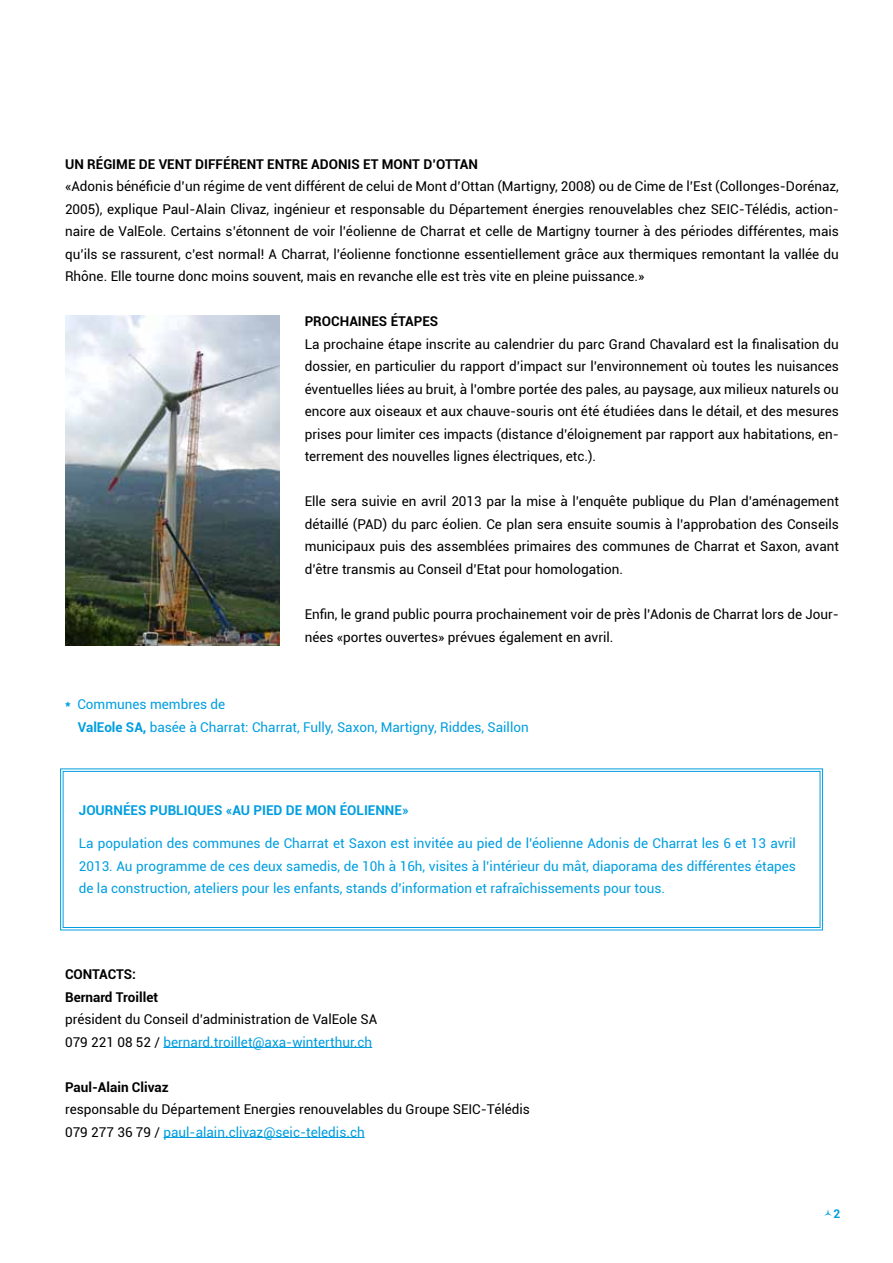
<style>
.page{position:relative;width:893px;height:1263px;background:#fff}
.page>*{position:absolute;margin:0;border:0;box-sizing:border-box;transform-origin:0 0}
.t1{font:13.5px/22.5px "Roboto";color:#000;text-align:justify}
.t2{font:13.5px/22.5px "Roboto";color:#009ee0}
.t3{font:700 13.5px/22.5px "Roboto";color:#000}
.t4{font:700 13.5px "Roboto";color:#009ee0}
.t5{font:700 12px "Roboto";color:#009ee0}
.s1{font-weight:700}
.s2{color:#009ee0}
</style>
<div class="page">
<hr style="left:163px;top:1047px;width:209px;height:1px;background:#009ee0">
<hr style="left:163px;top:1137px;width:202px;height:1px;background:#009ee0">
<img style="left:65px;top:315px;width:214px;height:330px">
<svg style="left:60px;top:768px;width:763px;height:162px"></svg>
<div style="left:63px;top:771px;width:757px;height:157px;border:1px solid #009ee0"></div>
<p class="t3" style="left:65px;top:152px;width:415px">UN RÉGIME DE VENT DIFFÉRENT ENTRE ADONIS ET MONT D’OTTAN</p>
<p class="t1" style="left:65px;top:175px;width:775px">«Adonis bénéficie d’un régime de vent différent de celui de Mont d’Ottan (Martigny, 2008) ou de Cime de l’Est (Collonges-Dorénaz, 2005), explique Paul-Alain Clivaz, ingénieur et responsable du Département énergies renouvelables chez SEIC-Télédis, action&shy;naire de ValEole. Certains s’étonnent de voir l’éolienne de Charrat et celle de Martigny tourner à des périodes différentes, mais qu’ils se rassurent, c’est normal! A Charrat, l’éolienne fonctionne essentiellement grâce aux thermiques remontant la vallée du Rhône. Elle tourne donc moins souvent, mais en revanche elle est très vite en pleine puissance.»</p>
<p class="t3" style="left:305px;top:310px;width:135px">PROCHAINES ÉTAPES</p>
<p class="t1" style="left:305px;top:332px;width:536px">La prochaine étape inscrite au calendrier du parc Grand Chavalard est la finalisation du dossier, en particulier du rapport d’impact sur l’environnement où toutes les nuisances éventuelles liées au bruit, à l’ombre portée des pales, au paysage, aux milieux naturels ou encore aux oiseaux et aux chauve-souris ont été étudiées dans le détail, et des mesures prises pour limiter ces impacts (distance d’éloignement par rapport aux habitations, en&shy;terrement des nouvelles lignes électriques, etc.).</p>
<p class="t1" style="left:305px;top:490px;width:536px">Elle sera suivie en avril 2013 par la mise à l’enquête publique du Plan d’aménagement détaillé (PAD) du parc éolien. Ce plan sera ensuite soumis à l’approbation des Conseils municipaux puis des assemblées primaires des communes de Charrat et Saxon, avant d’être transmis au Conseil d’Etat pour homologation.</p>
<p class="t1" style="left:305px;top:602px;width:536px">Enfin, le grand public pourra prochainement voir de près l’Adonis de Charrat lors de Jour&shy;nées «portes ouvertes» prévues également en avril.</p>
<p class="t2" style="left:78px;top:692px;width:452px;text-indent:-13px"><span class="s1">*</span> Communes membres de<br><span class="s1">VALEOLE SA,</span> basée à Charrat: Charrat, Fully, Saxon, Martigny, Riddes, Saillon</p>
<p class="t4" style="left:79px;top:801px;width:331px">JOURNÉES PUBLIQUES «AU PIED DE MON ÉOLIENNE»</p>
<p class="t2" style="left:79px;top:831px;width:719px;text-align:justify">La population des communes de Charrat et Saxon est invitée au pied de l’éolienne Adonis de Charrat les 6 et 13 avril 2013. Au programme de ces deux samedis, de 10h à 16h, visites à l’intérieur du mât, diaporama des différentes étapes de la construction, ateliers pour les enfants, stands d’information et rafraîchissements pour tous.</p>
<p class="t3" style="left:65px;top:962px;width:95px">CONTACTS:<br>BERNARD TROILLET</p>
<p class="t1" style="left:65px;top:1007px;width:314px">président du Conseil d’administration de ValEole SA<br>079 221 08 52 / <span class="s2">bernard.troillet@axa-winterthur.ch</span></p>
<p class="t3" style="left:65px;top:1075px;width:105px">PAUL-ALAIN CLIVAZ</p>
<p class="t1" style="left:65px;top:1097px;width:466px">responsable du Département Energies renouvelables du Groupe SEIC-Télédis<br>079 277 36 79 / <span class="s2">paul-alain.clivaz@seic-teledis.ch</span></p>
<p class="t5" style="left:833px;top:1205px;width:8px">2</p>
</div>
